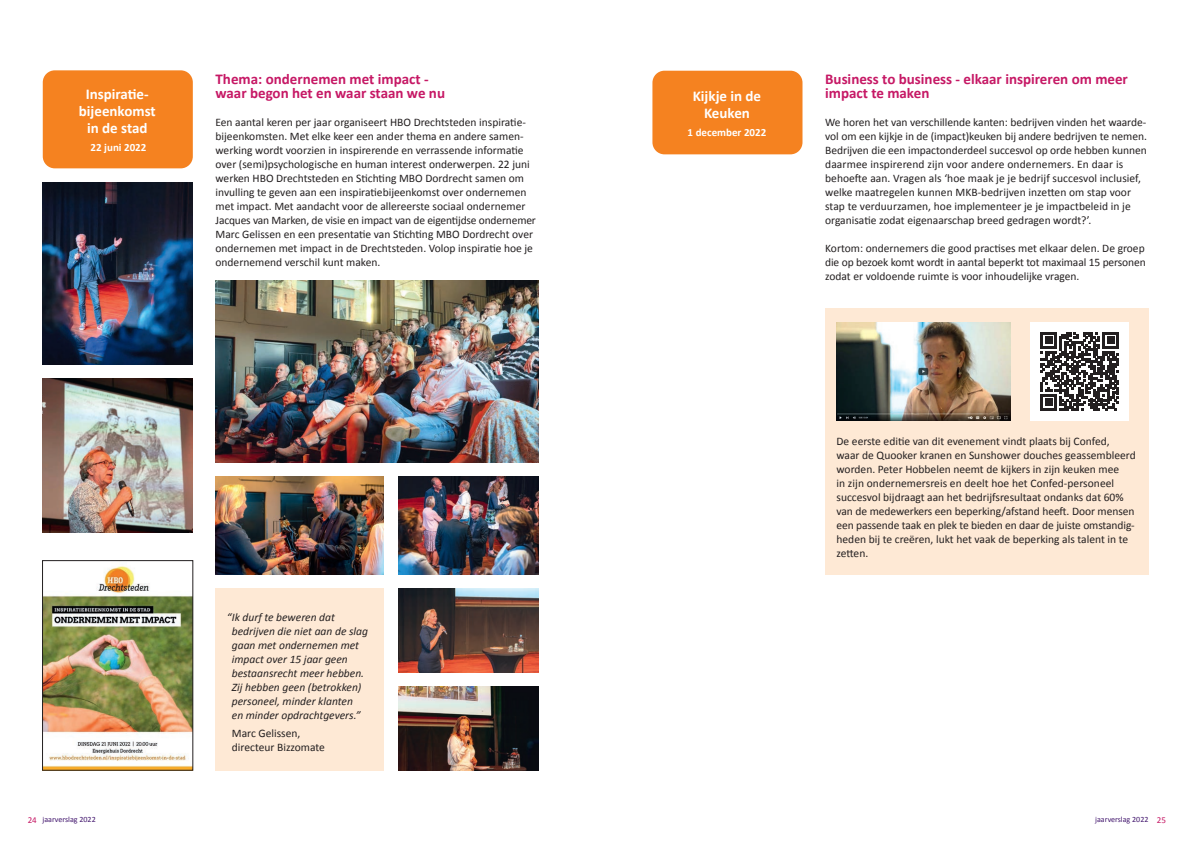
<style>
.page{position:relative;width:1191px;height:842px;background:#fff}
.page>*{position:absolute;margin:0;border:0;box-sizing:border-box;transform-origin:0 0}
.tussen_rood{font:700 15px/14px "Calibri";color:#c61865}
.bodytekst{font:700 15px "Calibri";color:#c61865}
.Oranje_kop_kantlijn{font:700 15px/17px "Calibri";color:#fff;text-align:center}
.bodytekst-2{font:11.5px/14px "Calibri";color:#231f20}
.bodytekst-3{font:italic 11.5px/14px "Calibri";color:#231f20}
.Oranje_kop_kantlijn-2{font:700 11px "Calibri";color:#fff}
.t1{font:8px "Calibri";color:#43176e}
.s1{font-size:9px;color:#c61865}
</style>
<div class="page">
<img style="left:215px;top:476px;width:169px;height:98px">
<img style="left:398px;top:476px;width:141px;height:98px">
<img style="left:398px;top:686px;width:141px;height:84px">
<img style="left:43px;top:182px;width:150px;height:182px">
<img style="left:398px;top:588px;width:141px;height:84px">
<img style="left:215px;top:280px;width:324px;height:182px">
<img style="left:43px;top:378px;width:150px;height:154px">
<img style="left:44px;top:566px;width:147px;height:202px">
<div style="left:42px;top:560px;width:151px;height:210px;border:1px solid #231f20"></div>
<div style="left:652px;top:71px;width:150px;height:83px;background:#f58220;border-radius:12px"></div>
<div style="left:43px;top:70px;width:150px;height:98px;background:#f58220;border-radius:12px"></div>
<div style="left:215px;top:588px;width:169px;height:182px;background:#fee9d5"></div>
<div style="left:825px;top:308px;width:323px;height:266px;background:#fee9d5"></div>
<div style="left:1030px;top:322px;width:98px;height:98px;background:#fff"></div>
<svg style="left:1040px;top:332px;width:79px;height:79px"></svg>
<img style="left:836px;top:322px;width:174px;height:98px">
<p class="Oranje_kop_kantlijn" style="left:79px;top:85px;width:78px">Inspiratie&shy;bijeenkomst in de stad</p>
<p class="Oranje_kop_kantlijn-2" style="left:91px;top:140px;width:57px">22 juni 2022</p>
<p class="bodytekst" style="left:215px;top:70px;width:215px">Thema: ondernemen met impact -</p>
<p class="bodytekst" style="left:215px;top:84px;width:231px">waar begon het en waar staan we nu</p>
<p class="bodytekst-2" style="left:215px;top:116px;width:322px">Een aantal keren per jaar organiseert HBO Drechtsteden inspiratie&shy;bijeenkomsten. Met elke keer een ander thema en andere samen&shy;werking wordt voorzien in inspirerende en verrassende informatie over (semi)psychologische en human interest onderwerpen. 22 juni werken HBO Drechtsteden en Stichting MBO Dordrecht samen om invulling te geven aan een inspiratiebijeenkomst over ondernemen met impact. Met aandacht voor de allereerste sociaal ondernemer Jacques van Marken, de visie en impact van de eigentijdse ondernemer Marc Gelissen en een presentatie van Stichting MBO Dordrecht over ondernemen met impact in de Drechtsteden. Volop inspiratie hoe je ondernemend verschil kunt maken.</p>
<p class="bodytekst-3" style="left:232px;top:609px;width:138px;text-indent:-5px">“Ik durf te beweren dat bedrijven die niet aan de slag gaan met ondernemen met impact over 15 jaar geen bestaansrecht meer hebben.<br>Zij hebben geen (betrokken) personeel, minder klanten<br>en minder opdrachtgevers.”</p>
<p class="bodytekst-2" style="left:232px;top:726px;width:95px">Marc Gelissen, directeur Bizzomate</p>
<p class="Oranje_kop_kantlijn" style="left:693px;top:87px;width:70px">Kijkje in de</p>
<p class="Oranje_kop_kantlijn" style="left:704px;top:104px;width:47px">Keuken</p>
<p class="Oranje_kop_kantlijn-2" style="left:687px;top:125px;width:80px">1 december 2022</p>
<p class="tussen_rood" style="left:825px;top:72px;width:304px">Business to business - elkaar inspireren om meer impact te maken</p>
<p class="bodytekst-2" style="left:825px;top:116px;width:323px">We horen het van verschillende kanten: bedrijven vinden het waarde&shy;vol om een kijkje in de (impact)keuken bij andere bedrijven te nemen.<br>Bedrijven die een impactonderdeel succesvol op orde hebben kunnen daarmee inspirerend zijn voor andere ondernemers. En daar is behoefte aan. Vragen als ‘hoe maak je je bedrijf succesvol inclusief, welke maatregelen kunnen MKB-bedrijven inzetten om stap voor stap te verduurzamen, hoe implementeer je je impactbeleid in je organisatie zodat eigenaarschap breed gedragen wordt?’.</p>
<p class="bodytekst-2" style="left:825px;top:242px;width:322px;text-align:justify">Kortom: ondernemers die good practises met elkaar delen. De groep die op bezoek komt wordt in aantal beperkt tot maximaal 15 personen zodat er voldoende ruimte is voor inhoudelijke vragen.</p>
<p class="bodytekst-2" style="left:836px;top:435px;width:301px">De eerste editie van dit evenement vindt plaats bij Confed,<br>waar de Quooker kranen en Sunshower douches geassembleerd worden. Peter Hobbelen neemt de kijkers in zijn keuken mee<br>in zijn ondernemersreis en deelt hoe het Confed-personeel succesvol bijdraagt aan het bedrijfsresultaat ondanks dat 60% van de medewerkers een beperking/afstand heeft. Door mensen een passende taak en plek te bieden en daar de juiste omstandig&shy;heden bij te creëren, lukt het vaak de beperking als talent in te zetten.</p>
<p class="t1" style="left:28px;top:815px;width:69px"><span class="s1">24</span> jaarverslag 2022</p>
<p class="t1" style="left:1095px;top:815px;width:72px">jaarverslag 2022 <span class="s1">25</span></p>
</div>
